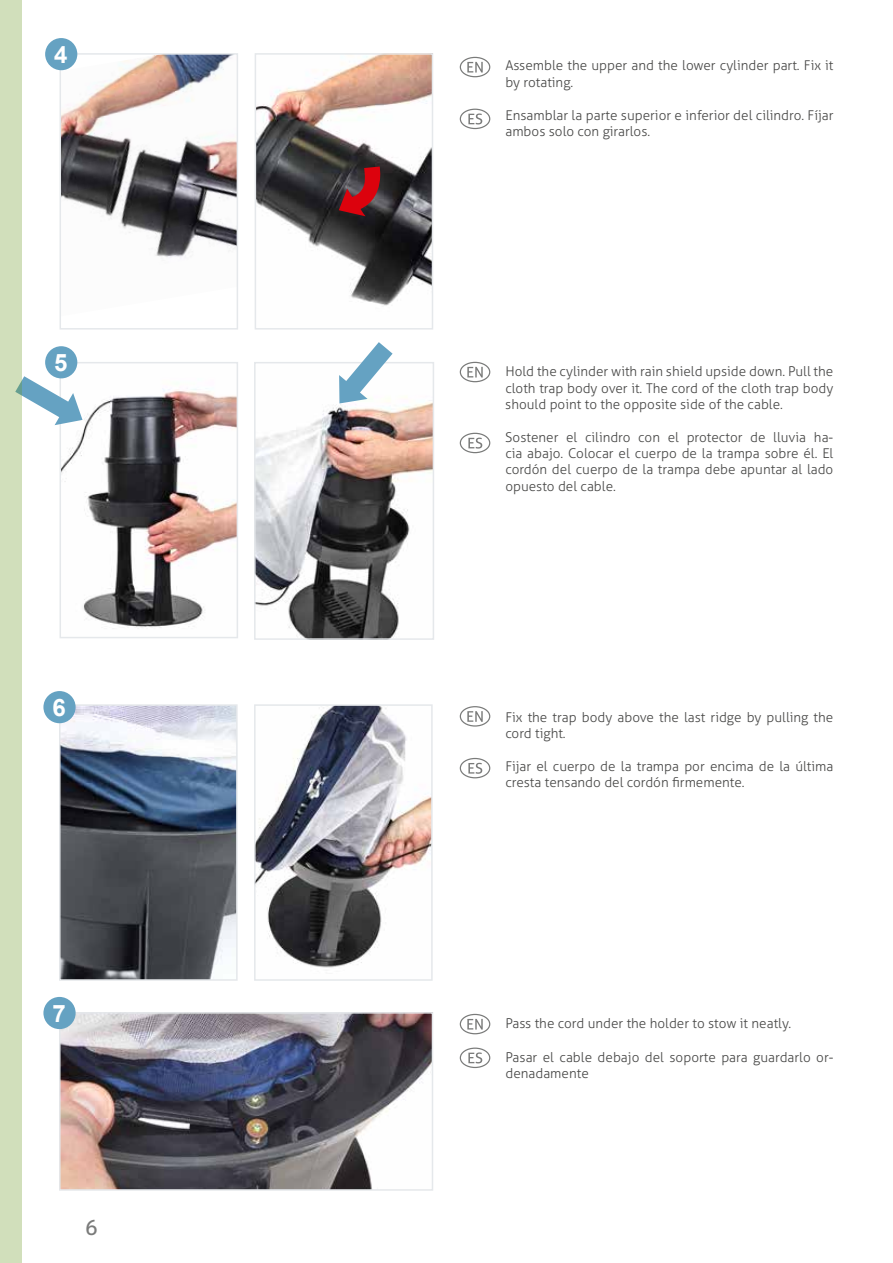
<style>
.page{position:relative;width:893px;height:1263px;background:#fff}
.page>*{position:absolute;margin:0;border:0;box-sizing:border-box;transform-origin:0 0}
.t1{font:700 24px "Arial";color:#fff}
.t2{font:21px "Aller";color:#7a7b7a}
.t3{font:300 13.5px/16.2px "Aller";color:#484847}
</style>
<div class="page">
<img style="left:63px;top:56px;width:172px;height:202px">
<div style="left:60px;top:53px;width:178px;height:277px;border:2px solid #e5e8eb"></div>
<img style="left:258px;top:56px;width:172px;height:250px">
<div style="left:255px;top:53px;width:178px;height:277px;border:2px solid #e5e8eb"></div>
<svg style="left:339px;top:167px;width:46px;height:49px;background:#7f242b"></svg>
<div style="left:45px;top:38px;width:32px;height:32px;background:#65a2c2;border-radius:50%"></div>
<svg style="left:460px;top:109px;width:30px;height:20px"></svg>
<div style="left:460px;top:109px;width:30px;height:20px;border:1px solid #7a7b7a;border-radius:50%"></div>
<svg style="left:468px;top:114px;width:14px;height:10px"></svg>
<svg style="left:460px;top:57px;width:30px;height:20px"></svg>
<div style="left:460px;top:57px;width:30px;height:20px;border:1px solid #7a7b7a;border-radius:50%"></div>
<svg style="left:467px;top:62px;width:16px;height:11px"></svg>
<img style="left:63px;top:366px;width:172px;height:263px">
<div style="left:60px;top:362px;width:178px;height:276px;border:2px solid #e5e8eb"></div>
<img style="left:257px;top:707px;width:173px;height:261px">
<div style="left:254px;top:704px;width:179px;height:277px;border:2px solid #e5e8eb"></div>
<img style="left:62px;top:707px;width:173px;height:271px">
<div style="left:59px;top:704px;width:179px;height:277px;border:2px solid #e5e8eb"></div>
<div style="left:45px;top:346px;width:32px;height:32px;background:#65a2c2;border-radius:50%"></div>
<svg style="left:460px;top:433px;width:30px;height:20px"></svg>
<div style="left:460px;top:433px;width:30px;height:20px;border:1px solid #7a7b7a;border-radius:50%"></div>
<svg style="left:468px;top:438px;width:14px;height:11px"></svg>
<svg style="left:460px;top:362px;width:30px;height:20px"></svg>
<div style="left:460px;top:362px;width:30px;height:20px;border:1px solid #7a7b7a;border-radius:50%"></div>
<svg style="left:467px;top:367px;width:16px;height:10px"></svg>
<img style="left:257px;top:396px;width:174px;height:241px">
<div style="left:254px;top:362px;width:180px;height:278px;border:2px solid #e5e8eb"></div>
<div style="left:43px;top:691px;width:33px;height:32px;background:#65a2c2;border-radius:50%"></div>
<svg style="left:460px;top:758px;width:30px;height:20px"></svg>
<div style="left:460px;top:758px;width:30px;height:20px;border:1px solid #7a7b7a;border-radius:50%"></div>
<svg style="left:468px;top:763px;width:14px;height:11px"></svg>
<svg style="left:460px;top:707px;width:30px;height:19px"></svg>
<div style="left:460px;top:706px;width:30px;height:21px;border:1px solid #7a7b7a;border-radius:50%"></div>
<svg style="left:467px;top:711px;width:16px;height:11px"></svg>
<svg style="left:21px;top:376px;width:62px;height:49px"></svg>
<svg style="left:339px;top:342px;width:54px;height:61px"></svg>
<img style="left:62px;top:1015px;width:368px;height:173px">
<div style="left:59px;top:1012px;width:374px;height:179px;border:2px solid #e5e8eb"></div>
<div style="left:43px;top:997px;width:33px;height:32px;background:#65a2c2;border-radius:50%"></div>
<svg style="left:460px;top:1048px;width:30px;height:19px"></svg>
<div style="left:460px;top:1047px;width:30px;height:21px;border:1px solid #7a7b7a;border-radius:50%"></div>
<svg style="left:468px;top:1052px;width:14px;height:11px"></svg>
<svg style="left:460px;top:1014px;width:30px;height:20px"></svg>
<div style="left:460px;top:1014px;width:30px;height:20px;border:1px solid #7a7b7a;border-radius:50%"></div>
<svg style="left:467px;top:1019px;width:16px;height:10px"></svg>
<div style="left:0;top:0;width:21px;height:1263px;background:#d1dfbb"></div>
<h1 class="t1" style="left:54px;top:38px;width:15px">4</h1>
<h1 class="t1" style="left:54px;top:346px;width:15px">5</h1>
<h1 class="t1" style="left:53px;top:690px;width:15px">6</h1>
<h1 class="t1" style="left:53px;top:996px;width:15px">7</h1>
<h2 class="t2" style="left:85px;top:1215px;width:14px">6</h2>
<p class="t3" style="left:505px;top:57px;width:329px">Assemble the upper and the lower cylinder part. Fix it by rotating.</p>
<p class="t3" style="left:505px;top:107px;width:329px">Ensamblar la parte superior e inferior del cilindro. Fíjar ambos solo con girarlos.</p>
<p class="t3" style="left:505px;top:363px;width:330px;text-align:justify">Hold the cylinder with rain shield upside down. Pull the cloth trap body over it. The cord of the cloth trap body should point to the opposite side of the cable.</p>
<p class="t3" style="left:505px;top:429px;width:330px;text-align:justify">Sostener el cilindro con el protector de lluvia ha&shy;cia abajo. Colocar el cuerpo de la trampa sobre él. El cordón del cuerpo de la trampa debe apuntar al lado opuesto del cable.</p>
<p class="t3" style="left:505px;top:709px;width:329px">Fix the trap body above the last ridge by pulling the cord tight.</p>
<p class="t3" style="left:505px;top:758px;width:329px">Fijar el cuerpo de la trampa por encima de la última cresta tensando del cordón firmemente.</p>
<p class="t3" style="left:505px;top:1015px;width:287px">Pass the cord under the holder to stow it neatly.</p>
<p class="t3" style="left:505px;top:1049px;width:330px">Pasar el cable debajo del soporte para guardarlo or&shy;denadamente</p>
</div>
